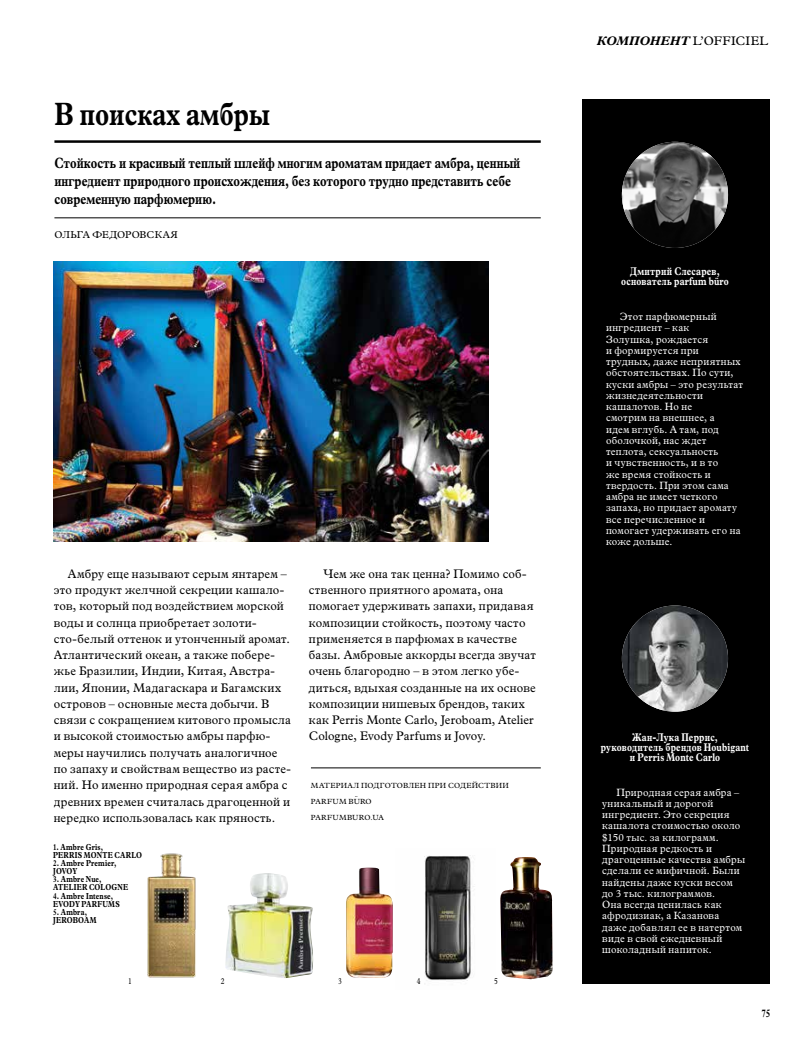
<style>
.page{position:relative;width:805px;height:1053px;background:#fff}
.page>*{position:absolute;margin:0;border:0;box-sizing:border-box;transform-origin:0 0}
.t1{font:700 32.5px "Plantin Cyr";color:#000;scale:.76 1}
.t2{font:700 15px/18px "Plantin Cyr";color:#000;scale:.76 1}
.t3{font:12.5px/16.2px "Plantin Cyr";letter-spacing:.02em;color:#000;scale:.96 1}
.t4{font:12.5px "Plantin Cyr";letter-spacing:.02em;color:#000}
.t5{font:700 11.25px/10px "Plantin Cyr";letter-spacing:.025em;color:#fff;text-align:center;scale:.77 1}
.t6{font:700 11.25px "Plantin Cyr";color:#000;scale:.77 1}
.t7{font:10.62px/11.2px "Plantin Cyr";letter-spacing:.025em;color:#fff;scale:.95 1}
.t8{font:10px "Plantin Cyr";letter-spacing:.11em;color:#000}
.t9{font:700 8.75px/8.1px "Plantin Cyr";letter-spacing:.035em;color:#000;scale:.77 1}
.t10{font:700 8.75px/8.1px "Plantin Cyr";letter-spacing:.015em;color:#000;scale:.77 1}
.t11{font:8.75px "Plantin Cyr";color:#000;scale:.77 1}
.t12{font:7.5px/16.2px "Plantin Cyr";letter-spacing:.065em;color:#000}
.s1{font-family:"Plantin Cyr MT Bold Inclined"}
</style>
<div class="page">
<img style="left:53px;top:261px;width:435px;height:280px">
<hr style="left:54px;top:140px;width:486px;height:3px;background:#000">
<hr style="left:54px;top:217px;width:486px;height:1px;background:#000">
<div style="left:582px;top:99px;width:188px;height:884px;background:#000"></div>
<img style="left:621px;top:142px;width:106px;height:106px;border-radius:53px">
<img style="left:621px;top:605px;width:106px;height:106px;border-radius:53px">
<img style="left:147px;top:853px;width:49px;height:125px">
<img style="left:225px;top:873px;width:88px;height:105px">
<img style="left:346px;top:867px;width:47px;height:110px">
<img style="left:424px;top:855px;width:50px;height:129px">
<img style="left:500px;top:857px;width:52px;height:122px">
<hr style="left:311px;top:767px;width:229px;height:1px;background:#000">
<h1 class="t1" style="left:54px;top:94px;width:284px">В поисках амбры</h1>
<p class="t2" style="left:54px;top:153px;width:614px">Стойкость и красивый теплый шлейф многим ароматам придает амбра, ценный ингредиент природного происхождения, без которого трудно представить себе современную парфюмерию.</p>
<p class="t8" style="left:54px;top:228px;width:109px">Ольга Федоров ская</p>
<p class="t3" style="left:54px;top:565px;width:248px;text-indent:14px">Амбру еще называют серым янтарем – это продукт желчной секреции кашало&shy;тов, который под воздействием морской воды и солнца приобретает золоти&shy;сто-белый оттенок и утонченный аромат.<br>Атлантический океан, а также побере&shy;жье Бразилии, Индии, Китая, Австра&shy;лии, Японии, Мадагаскара и Багамских островов – основные места добычи. В связи с сокращением китового промысла и высокой стоимостью амбры парфю&shy;меры научились получать аналогичное по запаху и свойствам вещество из расте&shy;ний. Но именно природная серая амбра с древних времен считалась драгоценной и нередко использовалась как пряность.</p>
<p class="t3" style="left:309px;top:565px;width:238px;text-indent:14px">Чем же она так ценна? Помимо соб&shy;ственного приятного аромата, она помогает удерживать запахи, придавая композиции стойкость, поэтому часто применяется в парфюмах в качестве базы. Амбровые аккорды всегда звучат очень благородно – в этом легко убе&shy;диться, вдыхая созданные на их основе композиции нишевых брендов, таких как Perris Monte Carlo, Jeroboam, Atelier Cologne, Evody Parfums и Jovoy.</p>
<p class="t12" style="left:311px;top:777px;width:187px">Материал подготовлен при содействии parfum bu¨ ro<br>parfumburo .ua</p>
<p class="t9" style="left:53px;top:842px;width:117px">1. Ambre Gris,<br>Perris Monte Carlo</p>
<p class="t10" style="left:53px;top:858px;width:84px">2. Ambre Premier,<br>Jovoy</p>
<p class="t9" style="left:53px;top:875px;width:99px">3. Ambre Nue,<br>Atelier Cologne</p>
<p class="t9" style="left:53px;top:891px;width:88px">4. Ambre Intense,<br>Evody Parfums</p>
<p class="t9" style="left:53px;top:907px;width:50px">5. Ambra,<br>Jeroboam</p>
<p class="t11" style="left:128px;top:976px;width:6px">1</p>
<p class="t11" style="left:221px;top:976px;width:6px">2</p>
<p class="t11" style="left:338px;top:976px;width:6px">3</p>
<p class="t11" style="left:416px;top:976px;width:6px">4</p>
<p class="t11" style="left:494px;top:976px;width:6px">5</p>
<p class="t4" style="left:596px;top:34px;width:167px"><span class="s1">Компонент</span> L’Officiel</p>
<p class="t5" style="left:621px;top:265px;width:141px">Дмитрий Слесарев, основатель parfum bu¨ro</p>
<p class="t7" style="left:606px;top:311px;width:146px;text-indent:14px">Этот парфюмерный ингредиент – как<br>Золушка, рождается<br>и формируется при трудных, даже неприятных обстоятельствах. По сути, куски амбры – это результат жизнедеятельности кашалотов. Но не<br>смотрим на внешнее, а<br>идем вглубь. А там, под оболочкой, нас ждет теплота, сексуальность<br>и чувственность, и в то<br>же время стойкость и твердость. При этом сама амбра не имеет четкого запаха, но придает аромату все перечисленное и помогает удерживать его на коже дольше.</p>
<p class="t5" style="left:600px;top:731px;width:194px">Жан-Лука Перрис, руководитель брендов Houbigant и Perris Monte Carlo</p>
<p class="t7" style="left:602px;top:786px;width:152px;text-indent:14px">Природная серая амбра – уникальный и дорогой ингредиент. Это секреция кашалота стоимостью около $150 тыс. за килограмм.<br>Природная редкость и драгоценные качества амбры сделали ее мифичной. Были найдены даже куски весом до 3 тыс. килограммов.<br>Она всегда ценилась как афродизиак, а Казанова даже добавлял ее в натертом виде в свой ежедневный шоколадный напиток.</p>
<p class="t6" style="left:761px;top:1006px;width:13px">75</p>
</div>
